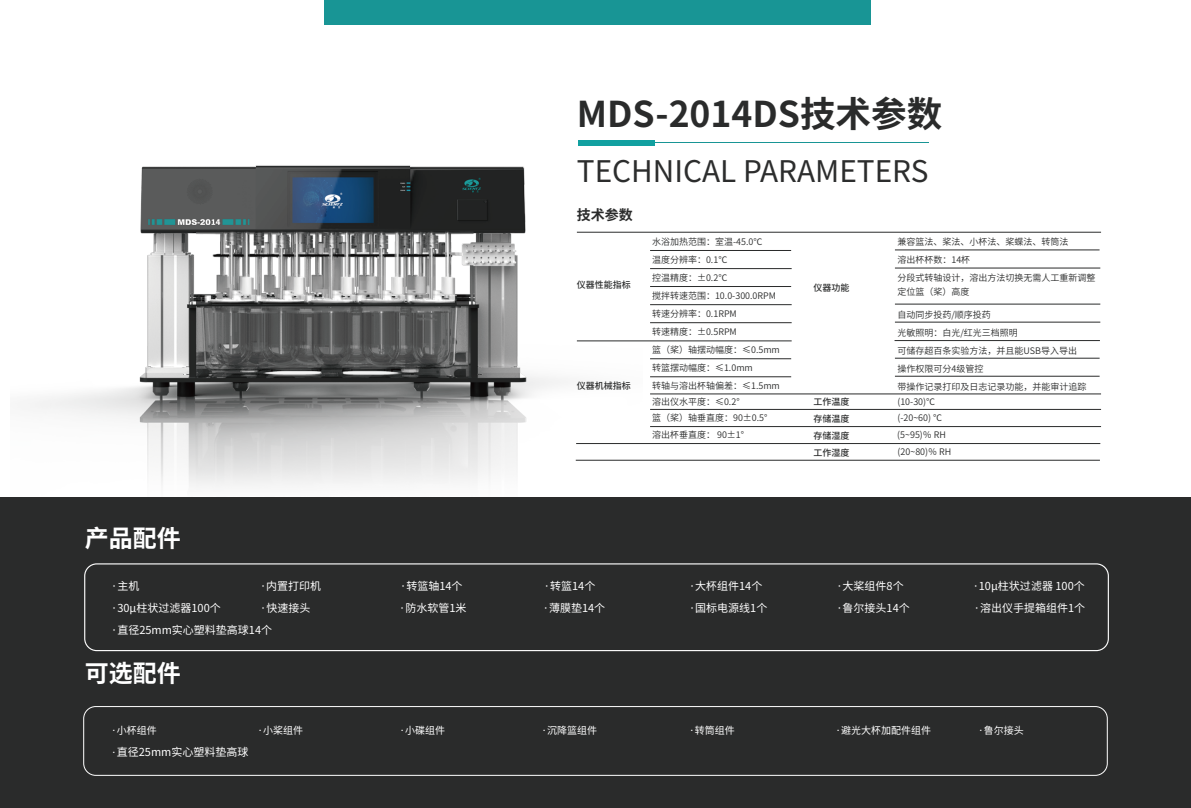
<style>
.page{position:relative;width:1191px;height:808px;background:#fff}
.page>*{position:absolute;margin:0;border:0;box-sizing:border-box;transform-origin:0 0}
.t1{font:700 35.6px "Source Han Sans CN";color:#2a2b2b}
.t2{font:29.8px "Source Han Sans CN";color:#2c2d2d}
.t3{font:700 24px "Source Han Sans CN";color:#fff}
.t4{font:700 14px "Source Han Sans CN";color:#2a2b2b}
.t5{font:11px "Source Han Sans CN";color:#fff}
.t6{font:10px "Source Han Sans CN";color:#fff}
.t7{font:9px/18px "Source Han Sans CN";color:#2a2b2b}
.t8{font:500 9px/16.9px "Source Han Sans CN";color:#2a2b2b}
.s1{font-size:10px}
</style>
<div class="page">
<img style="left:10px;top:165px;width:632px;height:333px">
<div style="left:0;top:498px;width:1191px;height:310px;background:#2a2b2b"></div>
<hr style="left:655px;top:142px;width:273px;height:1px;background:#189595">
<div style="left:578px;top:140px;width:77px;height:6px;background:#11a0a0"></div>
<div style="left:324px;top:0;width:546px;height:24px;background:#189595"></div>
<hr style="left:577px;top:232px;width:524px;height:1px;background:#2a2b2b">
<hr style="left:650px;top:394px;width:451px;height:1px;background:#2a2b2b">
<hr style="left:650px;top:250px;width:141px;height:1px;background:#2a2b2b">
<hr style="left:650px;top:268px;width:141px;height:1px;background:#2a2b2b">
<hr style="left:650px;top:286px;width:141px;height:1px;background:#2a2b2b">
<hr style="left:650px;top:304px;width:141px;height:1px;background:#2a2b2b">
<hr style="left:650px;top:322px;width:141px;height:1px;background:#2a2b2b">
<hr style="left:577px;top:341px;width:214px;height:1px;background:#2a2b2b">
<hr style="left:650px;top:359px;width:141px;height:1px;background:#2a2b2b">
<hr style="left:650px;top:377px;width:141px;height:1px;background:#2a2b2b">
<hr style="left:895px;top:250px;width:204px;height:1px;background:#2a2b2b">
<hr style="left:895px;top:268px;width:205px;height:1px;background:#2a2b2b">
<hr style="left:895px;top:304px;width:205px;height:1px;background:#2a2b2b">
<hr style="left:895px;top:322px;width:205px;height:1px;background:#2a2b2b">
<hr style="left:894px;top:340px;width:206px;height:1px;background:#2a2b2b">
<hr style="left:895px;top:358px;width:204px;height:1px;background:#2a2b2b">
<hr style="left:895px;top:376px;width:204px;height:1px;background:#2a2b2b">
<hr style="left:650px;top:426px;width:451px;height:1px;background:#2a2b2b">
<hr style="left:576px;top:443px;width:524px;height:1px;background:#2a2b2b">
<hr style="left:576px;top:460px;width:524px;height:1px;background:#2a2b2b">
<hr style="left:650px;top:409px;width:451px;height:1px;background:#2a2b2b">
<div style="left:84px;top:563px;width:1024px;height:88px;border:1px solid #fff;border-radius:12px"></div>
<div style="left:83px;top:706px;width:1024px;height:70px;border:1px solid #fff;border-radius:12px"></div>
<h1 class="t1" style="left:577px;top:93px;width:367px">MDS-2014DS技术参数</h1>
<h2 class="t2" style="left:577px;top:154px;width:353px">TECHNICAL PARAMETERS</h2>
<h3 class="t4" style="left:577px;top:206px;width:57px">技术参数</h3>
<p class="t7" style="left:652px;top:233px;width:112px">水浴加热范围：室温-45.0℃温度分辨率：0.1℃<br>控温精度：±0.2℃</p>
<p class="t7" style="left:652px;top:305px;width:129px">转速分辨率：0.1RPM<br>转速精度：±0.5RPM<br>篮（桨）轴摆动幅度：≤0.5mm转篮摆动幅度：≤1.0mm<br>转轴与溶出杯轴偏差：≤1.5mm</p>
<p class="t7" style="left:652px;top:393px;width:117px;line-height:16.7px">溶出仪水平度：≤0.2°<br>篮（桨）轴垂直度：90±0.5°溶出杯垂直度： 90±1°</p>
<p class="t8" style="left:577px;top:277px;width:55px">仪器性能指标</p>
<p class="t8" style="left:813px;top:280px;width:37px">仪器功能</p>
<p class="t7" style="left:652px;top:287px;width:126px">搅拌转速范围：10.0-300.0RPM</p>
<p class="t8" style="left:577px;top:377px;width:55px">仪器机械指标</p>
<p class="t8" style="left:813px;top:393px;width:37px">工作温度存储温度</p>
<p class="t8" style="left:813px;top:427px;width:37px">存储湿度</p>
<p class="t8" style="left:813px;top:444px;width:37px">工作湿度</p>
<p class="t7" style="left:897px;top:233px;width:199px">兼容篮法、桨法、小杯法、桨蝶法、转筒法<br>溶出杯杯数：14杯<br>分段式转轴设计，溶出方法切换无需人工重新调整</p>
<p class="t7" style="left:897px;top:283px;width:73px">定位篮（桨）高度</p>
<p class="t7" style="left:897px;top:306px;width:190px">自动同步投药/顺序投药<br>光敏照明：白光/红光三档照明<br>可储存超百条实验方法，并且能USB导入导出操作权限可分4级管控<br>带操作记录打印及日志记录功能，并能审计追踪</p>
<p class="t7" style="left:897px;top:394px;width:46px;line-height:16.4px">(10-30)℃ (-20~60) ℃</p>
<p class="t7" style="left:897px;top:426px;width:50px">(5~95)％ RH</p>
<p class="t7" style="left:897px;top:443px;width:55px">(20~80)％ RH</p>
<h3 class="t3" style="left:85px;top:525px;width:97px">产品配件</h3>
<p class="t5" style="left:111px;top:580px;width:30px">·主机</p>
<p class="t5" style="left:260px;top:580px;width:63px">·内置打印机</p>
<p class="t5" style="left:400px;top:580px;width:64px">·转篮轴14个</p>
<p class="t5" style="left:544px;top:580px;width:53px">·转篮14个</p>
<p class="t5" style="left:689px;top:580px;width:75px">·大杯组件14个</p>
<p class="t5" style="left:836px;top:580px;width:69px">·大桨组件8个</p>
<p class="t5" style="left:972px;top:580px;width:114px">·10μ柱状过滤器 100个</p>
<p class="t5" style="left:111px;top:602px;width:111px">·30μ柱状过滤器100个</p>
<p class="t5" style="left:260px;top:602px;width:52px">·快速接头</p>
<p class="t5" style="left:399px;top:602px;width:69px">·防水软管1米</p>
<p class="t5" style="left:543px;top:602px;width:64px">·薄膜垫14个</p>
<p class="t5" style="left:689px;top:602px;width:80px">·国标电源线1个</p>
<p class="t5" style="left:836px;top:602px;width:75px">·鲁尔接头14个</p>
<p class="t5" style="left:974px;top:602px;width:113px">·溶出仪手提箱组件1个</p>
<p class="t5" style="left:111px;top:624px;width:162px">·直径25mm实心塑料垫高球14个</p>
<h3 class="t3" style="left:85px;top:659px;width:97px">可选配件</h3>
<p class="t6" style="left:111px;top:724px;width:47px">·小杯组件</p>
<p class="t6" style="left:258px;top:724px;width:47px">·小桨组件</p>
<p class="t6" style="left:399px;top:724px;width:47px">·小碟组件</p>
<p class="t6" style="left:541px;top:724px;width:57px">·沉降篮组件</p>
<p class="t6" style="left:689px;top:724px;width:47px">·转筒组件</p>
<p class="t6" style="left:835px;top:724px;width:97px">·避光大杯加配件组件</p>
<p class="t6" style="left:978px;top:724px;width:47px">·鲁尔接头</p>
<p class="t5" style="left:111px;top:745px;width:139px"><span class="s1">·</span>直径25mm实心塑料垫高球</p>
</div>
